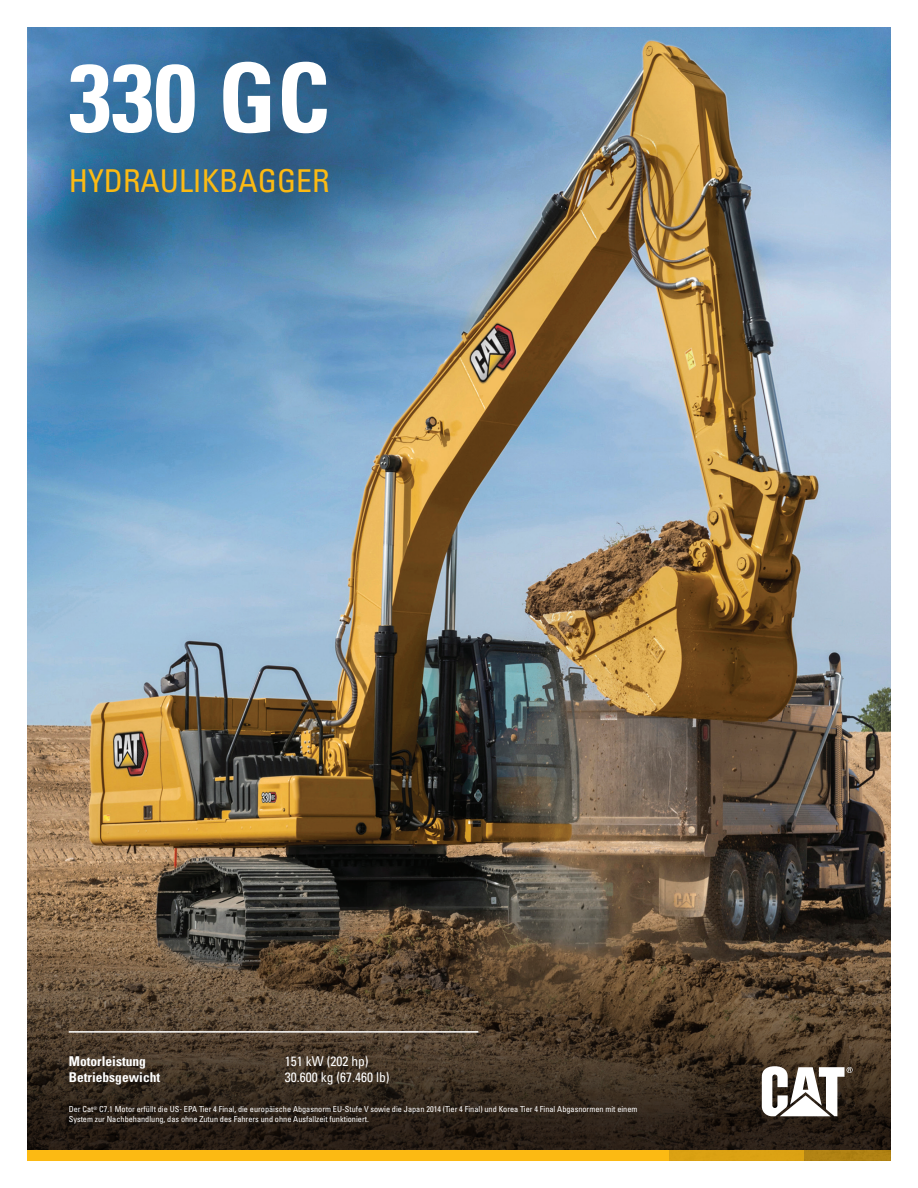
<style>
.page{position:relative;width:918px;height:1188px;background:#fff}
.page>*{position:absolute;margin:0;border:0;box-sizing:border-box;transform-origin:0 0}
.t1{font:700 condensed 96px "Univers LT Std";color:#fff}
.t2{font:condensed 31.5px "Univers LT Std";color:#fcba13}
.t3{font:condensed 13.5px "Univers LT Std";color:#fff}
.t4{font:700 condensed 13.5px "Univers LT Std";color:#fff}
.t5{font:condensed 8.25px/9.9px "Univers LT Std";color:#fff}
</style>
<div class="page">
<img style="left:27px;top:27px;width:864px;height:452px">
<img style="left:27px;top:479px;width:864px;height:672px">
<div style="left:27px;top:1151px;width:641px;height:10px;background:#fcba13"></div>
<div style="left:667px;top:1151px;width:137px;height:10px;background:#dca213"></div>
<div style="left:804px;top:1151px;width:87px;height:10px;background:#b18214"></div>
<svg style="left:762px;top:1066px;width:91px;height:50px"></svg>
<hr style="left:69px;top:1031px;width:409px;height:2px;background:#fff">
<h1 class="t1" style="left:69px;top:39px;width:263px">330 GC</h1>
<h2 class="t2" style="left:69px;top:161px;width:262px">HYDRAULIKBAGGER</h2>
<h3 class="t4" style="left:69px;top:1053px;width:79px">Motorleistung</h3>
<h3 class="t3" style="left:285px;top:1053px;width:85px">151 kW (202 hp)</h3>
<h3 class="t4" style="left:69px;top:1069px;width:93px">Betriebsgewicht</h3>
<h3 class="t3" style="left:285px;top:1069px;width:106px">30.600 kg (67.460 lb)</h3>
<p class="t5" style="left:69px;top:1104px;width:570px">Der Cat<sup>®</sup> C7.1 Motor erfüllt die US- EPA Tier 4 Final, die europäische Abgasnorm EU-Stufe V sowie die Japan 2014 (Tier 4 Final) und Korea Tier 4 Final Abgasnormen mit einem<br>System zur Nachbehandlung, das ohne Zutun des Fahrers und ohne Ausfallzeit funktioniert.</p>
</div>
